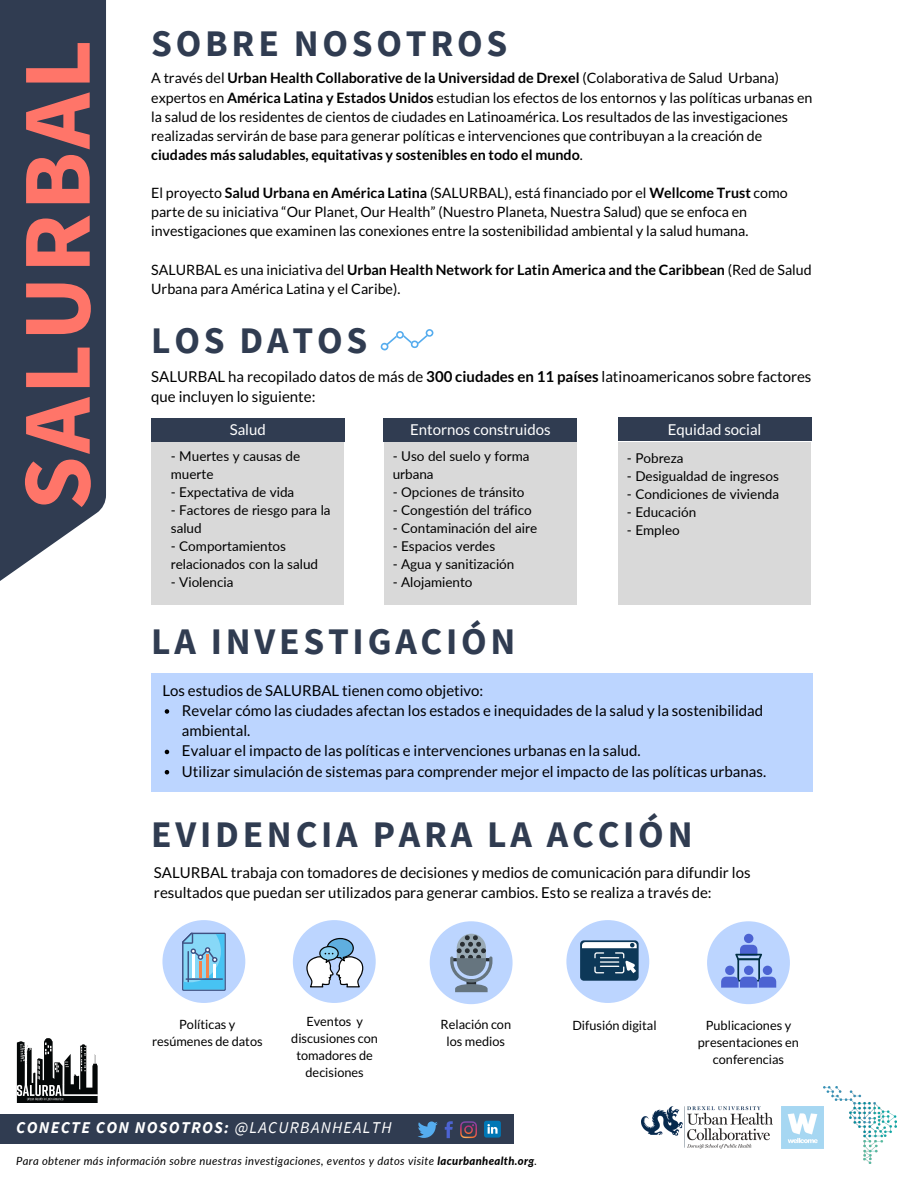
<style>
.page{position:relative;width:918px;height:1188px;background:#fff}
.page>*{position:absolute;margin:0;border:0;box-sizing:border-box;transform-origin:0 0}
.t1{font:700 97.5px "Source Sans Pro";letter-spacing:.03em;color:#ff7569}
.t2{font:700 37.5px "Source Sans Pro";letter-spacing:.1em;color:#303c51}
.t3{font:italic 700 16.5px "Source Sans Pro";letter-spacing:.075em;color:#fff}
.t4{font:15px/20.2px "Lato";color:#000}
.t5{font:15px "Lato";color:#fff}
.t6{font:14.25px/19.2px "Lato";color:#000}
.t7{font:13.5px/18px "Lato";color:#000}
.t8{font:12.75px/16.8px "Lato";color:#000;text-align:center}
.t9{font:italic 11.25px "Lato";letter-spacing:.03em;color:#000}
.s1{font-weight:700}
.s2{font-weight:400}
.s3{font-weight:800}
</style>
<div class="page">
<div style="left:151px;top:673px;width:662px;height:119px;background:#bcd5ff"></div>
<svg style="left:381px;top:329px;width:53px;height:21px"></svg>
<div style="left:151px;top:442px;width:193px;height:162px;background:#d9d9d9"></div>
<div style="left:384px;top:442px;width:193px;height:162px;background:#d9d9d9"></div>
<div style="left:618px;top:442px;width:193px;height:162px;background:#d9d9d9"></div>
<div style="left:151px;top:418px;width:193px;height:24px;background:#303c51"></div>
<div style="left:384px;top:418px;width:193px;height:24px;background:#303c51"></div>
<div style="left:618px;top:418px;width:193px;height:23px;background:#303c51"></div>
<div style="left:162px;top:920px;width:83px;height:83px;background:#bcd5ff;border-radius:50%"></div>
<svg style="left:182px;top:933px;width:44px;height:58px;background:#76b8d9"></svg>
<div style="left:293px;top:920px;width:83px;height:83px;background:#bcd5ff;border-radius:50%"></div>
<div style="left:707px;top:921px;width:83px;height:83px;background:#bcd5ff;border-radius:50%"></div>
<div style="left:744px;top:934px;width:9px;height:9px;background:#4c63d2;border-radius:50%"></div>
<svg style="left:721px;top:945px;width:55px;height:43px"></svg>
<div style="left:430px;top:921px;width:83px;height:83px;background:#bcd5ff;border-radius:50%"></div>
<svg style="left:450px;top:934px;width:42px;height:58px"></svg>
<div style="left:566px;top:920px;width:83px;height:83px;background:#bcd5ff;border-radius:50%"></div>
<div style="left:580px;top:940px;width:59px;height:41px;background:#0d3858;border-radius:4px"></div>
<svg style="left:582px;top:942px;width:55px;height:32px"></svg>
<div style="left:0;top:1114px;width:514px;height:30px;background:#303c51"></div>
<svg style="left:418px;top:1121px;width:20px;height:17px"></svg>
<svg style="left:460px;top:1121px;width:17px;height:17px"></svg>
<svg style="left:445px;top:1121px;width:8px;height:17px"></svg>
<svg style="left:484px;top:1121px;width:17px;height:17px"></svg>
<img style="left:16px;top:1038px;width:82px;height:65px">
<div style="left:0;top:0;width:106px;height:581px;background:#303c51"></div>
<svg style="left:306px;top:938px;width:58px;height:49px"></svg>
<img style="left:781px;top:1107px;width:42px;height:41px">
<img style="left:642px;top:1107px;width:130px;height:41px">
<img style="left:823px;top:1087px;width:73px;height:76px">
<svg style="left:165px;top:709px;width:4px;height:5px"></svg>
<svg style="left:165px;top:750px;width:4px;height:4px"></svg>
<svg style="left:165px;top:770px;width:4px;height:4px"></svg>
<h1 class="t1" style="left:-6px;top:510px;width:472px;rotate:-90deg">SALURBAL</h1>
<h2 class="t2" style="left:151px;top:19px;width:358px">SOBRE NOSOTROS</h2>
<p class="t6" style="left:151px;top:68px;width:663px">A través del <span class="s1">Urban Health Collaborative de la Universidad de Drexel</span> (Colaborativa de Salud Urbana) expertos en <span class="s1">América Latina y Estados Unidos</span> estudian los efectos de los entornos y las políticas urbanas en la salud de los residentes de cientos de ciudades en Latinoamérica. Los resultados de las investigaciones realizadas servirán de base para generar políticas e intervenciones que contribuyan a la creación de <span class="s1">ciudades más saludables, equitativas y sostenibles en todo el mundo</span>.</p>
<p class="t6" style="left:151px;top:183px;width:638px">El proyecto <span class="s1">Salud Urbana en América Latina</span> (SALURBAL), está financiado por el <span class="s1">Wellcome Trust</span> como parte de su iniciativa “Our Planet, Our Health” (Nuestro Planeta, Nuestra Salud) que se enfoca en investigaciones que examinen las conexiones entre la sostenibilidad ambiental y la salud humana.</p>
<p class="t6" style="left:151px;top:260px;width:662px">SALURBAL es una iniciativa del <span class="s1">Urban Health Network for Latin America and the Caribbean</span> (Red de Salud<br>Urbana para América Latina y el Caribe).</p>
<h2 class="t2" style="left:151px;top:316px;width:218px">LOS DATOS</h2>
<p class="t4" style="left:151px;top:366px;width:662px">SALURBAL ha recopilado datos de más de <span class="s1">300 ciudades en 11 países</span> latinoamericanos sobre factores que incluyen lo siguiente:</p>
<p class="t5" style="left:230px;top:420px;width:38px">Salud</p>
<p class="t5" style="left:410px;top:420px;width:142px">Entornos construidos</p>
<p class="t5" style="left:668px;top:420px;width:95px">Equidad social</p>
<p class="t7" style="left:171px;top:447px;width:131px">- Muertes y causas de muerte</p>
<p class="t7" style="left:171px;top:483px;width:125px">- Expectativa de vida</p>
<p class="t7" style="left:171px;top:501px;width:161px">- Factores de riesgo para la salud</p>
<p class="t7" style="left:171px;top:537px;width:149px">- Comportamientos relacionados con la salud</p>
<p class="t7" style="left:171px;top:573px;width:64px">- Violencia</p>
<p class="t7" style="left:393px;top:447px;width:139px">- Uso del suelo y forma urbana</p>
<p class="t7" style="left:393px;top:483px;width:133px">- Opciones de tránsito</p>
<p class="t7" style="left:393px;top:501px;width:141px">- Congestión del tráfico</p>
<p class="t7" style="left:393px;top:519px;width:146px">- Contaminación del aire</p>
<p class="t7" style="left:393px;top:537px;width:104px">- Espacios verdes</p>
<p class="t7" style="left:393px;top:555px;width:123px">- Agua y sanitización</p>
<p class="t7" style="left:393px;top:573px;width:81px">- Alojamiento</p>
<h2 class="t2" style="left:151px;top:617px;width:366px">LA INVESTIGACIÓN</h2>
<p class="t4" style="left:162px;top:680px;width:322px">Los estudios de SALURBAL tienen como objetivo:</p>
<p class="t7" style="left:627px;top:449px;width:58px">- Pobreza</p>
<p class="t7" style="left:627px;top:467px;width:154px">- Desigualdad de ingresos</p>
<p class="t7" style="left:627px;top:485px;width:154px">- Condiciones de vivienda</p>
<p class="t7" style="left:627px;top:503px;width:71px">- Educación</p>
<p class="t7" style="left:627px;top:521px;width:54px">- Empleo</p>
<p class="t4" style="left:182px;top:700px;width:586px">Revelar cómo las ciudades afectan los estados e inequidades de la salud y la sostenibilidad ambiental.<br>Evaluar el impacto de las políticas e intervenciones urbanas en la salud.<br>Utilizar simulación de sistemas para comprender mejor el impacto de las políticas urbanas.</p>
<h2 class="t2" style="left:151px;top:810px;width:543px">EVIDENCIA PARA LA ACCIÓN</h2>
<p class="t4" style="left:154px;top:862px;width:598px">SALURBAL trabaja con tomadores de decisiones y medios de comunicación para difundir los resultados que puedan ser utilizados para generar cambios. Esto se realiza a través de:</p>
<p class="t8" style="left:291px;top:1013px;width:88px">Eventos y discusiones con tomadores de decisiones</p>
<p class="t8" style="left:441px;top:1016px;width:72px">Relación con los medios</p>
<p class="t8" style="left:698px;top:1017px;width:103px">Publicaciones y presentaciones en conferencias</p>
<p class="t8" style="left:152px;top:1016px;width:112px">Políticas y resúmenes de datos</p>
<p class="t8" style="left:572px;top:1017px;width:86px">Difusión digital</p>
<p class="t3" style="left:16px;top:1117px;width:377px">CONECTE CON NOSOTROS: <span class="s2">@LACURBANHEALTH</span></p>
<p class="t9" style="left:16px;top:1154px;width:522px">Para obtener más información sobre nuestras investigaciones, eventos y datos visite <span class="s3">lacurbanhealth.org</span>.</p>
</div>
